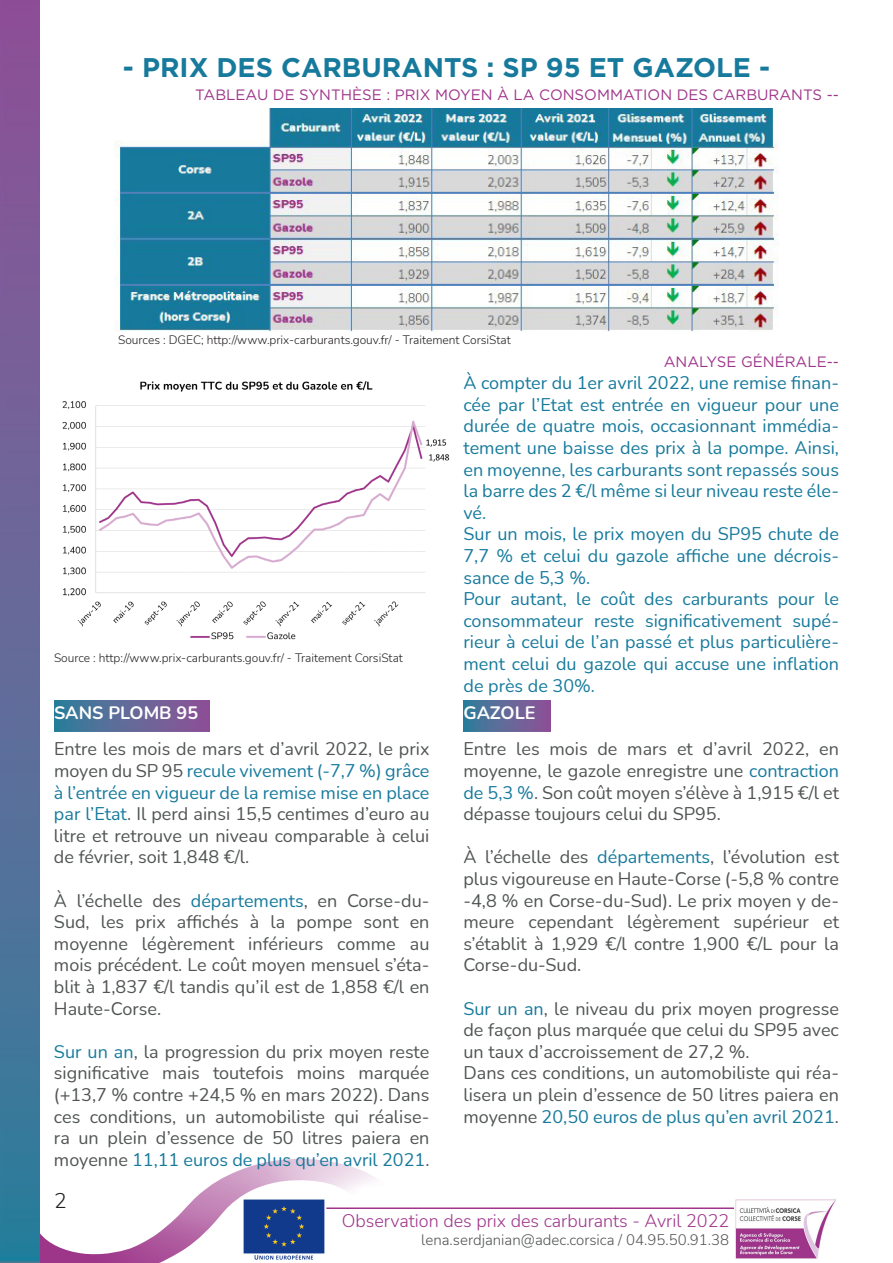
<style>
.page{position:relative;width:893px;height:1263px;background:#fff}
.page>*{position:absolute;margin:0;border:0;box-sizing:border-box;transform-origin:0 0}
.t1{font:700 27px "Gotham HTF";color:#177a9c}
.t2{font:300 21px "Nunito";color:#231f20}
.t3{font:18px/21.6px "Nunito";color:#515454;text-align:justify}
.t4{font:18px/21.6px "Nunito";color:#177a9c;text-align:justify}
.t5{font:300 18px "Nunito";color:#9f358a}
.t6{font:700 18px "Nunito";color:#fff}
.t7{font:15px "Gotham HTF";color:#9f358a}
.t8{font:300 15px "Nunito";color:#515454}
.t9{font:300 12px "Nunito";color:#231f20}
.s1{color:#177a9c}
</style>
<div class="page">
<svg style="left:39px;top:1159px;width:337px;height:104px"></svg>
<hr style="left:326px;top:1207px;width:409px;height:2px;background:#9f358a">
<img style="left:735px;top:1199px;width:101px;height:60px">
<img style="left:0;top:0;width:39px;height:1263px">
<img style="left:463px;top:701px;width:88px;height:30px">
<img style="left:54px;top:701px;width:155px;height:30px">
<img style="left:114px;top:109px;width:665px;height:223px">
<img style="left:62px;top:381px;width:388px;height:259px">
<img style="left:242px;top:1198px;width:83px;height:63px">
<p class="t1" style="left:123px;top:52px;width:649px">- PRIX DES CARBURANTS : SP 95 ET GAZOLE -</p>
<p class="t7" style="left:195px;top:86px;width:645px">TABLEAU DE SYNTHÈSE : PRIX MOYEN À LA CONSOMMATION DES CARBURANTS --</p>
<p class="t9" style="left:118px;top:331px;width:394px">Sources : DGEC; http://www.prix-carburants.gouv.fr/ - Traitement CorsiStat</p>
<p class="t7" style="left:664px;top:353px;width:177px">ANALYSE GÉNÉRALE--</p>
<p class="t9" style="left:54px;top:649px;width:350px">Source : http://www.prix-carburants.gouv.fr/ - Traitement CorsiStat</p>
<p class="t6" style="left:54px;top:700px;width:146px">SANS PLOMB 95</p>
<p class="t3" style="left:54px;top:738px;width:377px">Entre les mois de mars et d’avril 2022, le prix moyen du SP 95 <span class="s1">recule vivement (-7,7 %) grâce à l’entrée en vigueur de la remise mise en place par l’Etat</span>. Il perd ainsi 15,5 centimes d’euro au litre et retrouve un niveau comparable à celui de février, soit 1,848 €/l.</p>
<p class="t3" style="left:54px;top:889px;width:377px">À l’échelle des <span class="s1">départements</span>, en Corse-du-Sud, les prix affichés à la pompe sont en moyenne légèrement inférieurs comme au mois précédent. Le coût moyen mensuel s’éta&shy;blit à 1,837 €/l tandis qu’il est de 1,858 €/l en Haute-Corse.</p>
<p class="t3" style="left:54px;top:1040px;width:377px"><span class="s1">Sur un an</span>, la progression du prix moyen reste significative mais toutefois moins marquée (+13,7 % contre +24,5 % en mars 2022). Dans ces conditions, un automobiliste qui réalise&shy;ra un plein d’essence de 50 litres paiera en moyenne <span class="s1">11,11 euros de plus qu’en avril 2021</span>.</p>
<p class="t2" style="left:54px;top:1186px;width:14px">2</p>
<p class="t4" style="left:463px;top:371px;width:377px">À compter du 1er avril 2022, une remise finan&shy;cée par l’Etat est entrée en vigueur pour une durée de quatre mois, occasionnant immédia&shy;tement une baisse des prix à la pompe. Ainsi, en moyenne, les carburants sont repassés sous la barre des 2 €/l même si leur niveau reste éle&shy;vé.</p>
<p class="t4" style="left:463px;top:523px;width:377px">Sur un mois, le prix moyen du SP95 chute de 7,7 % et celui du gazole affiche une décrois&shy;sance de 5,3 %.</p>
<p class="t4" style="left:463px;top:587px;width:377px">Pour autant, le coût des carburants pour le consommateur reste significativement supé&shy;rieur à celui de l’an passé et plus particulière&shy;ment celui du gazole qui accuse une inflation de près de 30%.</p>
<p class="t6" style="left:463px;top:700px;width:74px">GAZOLE</p>
<p class="t3" style="left:463px;top:738px;width:377px">Entre les mois de mars et d’avril 2022, en moyenne, le gazole enregistre une <span class="s1">contraction de 5,3 %</span>. Son coût moyen s’élève à 1,915 €/l et dépasse toujours celui du SP95.</p>
<p class="t3" style="left:463px;top:846px;width:377px">À l’échelle des <span class="s1">départements</span>, l’évolution est plus vigoureuse en Haute-Corse (-5,8 % contre -4,8 % en Corse-du-Sud). Le prix moyen y de&shy;meure cependant légèrement supérieur et s’établit à 1,929 €/l contre 1,900 €/L pour la Corse-du-Sud.</p>
<p class="t3" style="left:463px;top:997px;width:377px"><span class="s1">Sur un an</span>, le niveau du prix moyen progresse de façon plus marquée que celui du SP95 avec un taux d’accroissement de 27,2 %.</p>
<p class="t3" style="left:463px;top:1062px;width:377px">Dans ces conditions, un automobiliste qui réa&shy;lisera un plein d’essence de 50 litres paiera en moyenne <span class="s1">20,50 euros de plus qu’en avril 2021</span>.</p>
<p class="t5" style="left:342px;top:1208px;width:389px">Observation des prix des carburants - Avril 2022</p>
<p class="t8" style="left:421px;top:1229px;width:309px">lena.serdjanian@adec.corsica / 04.95.50.91.38</p>
</div>
